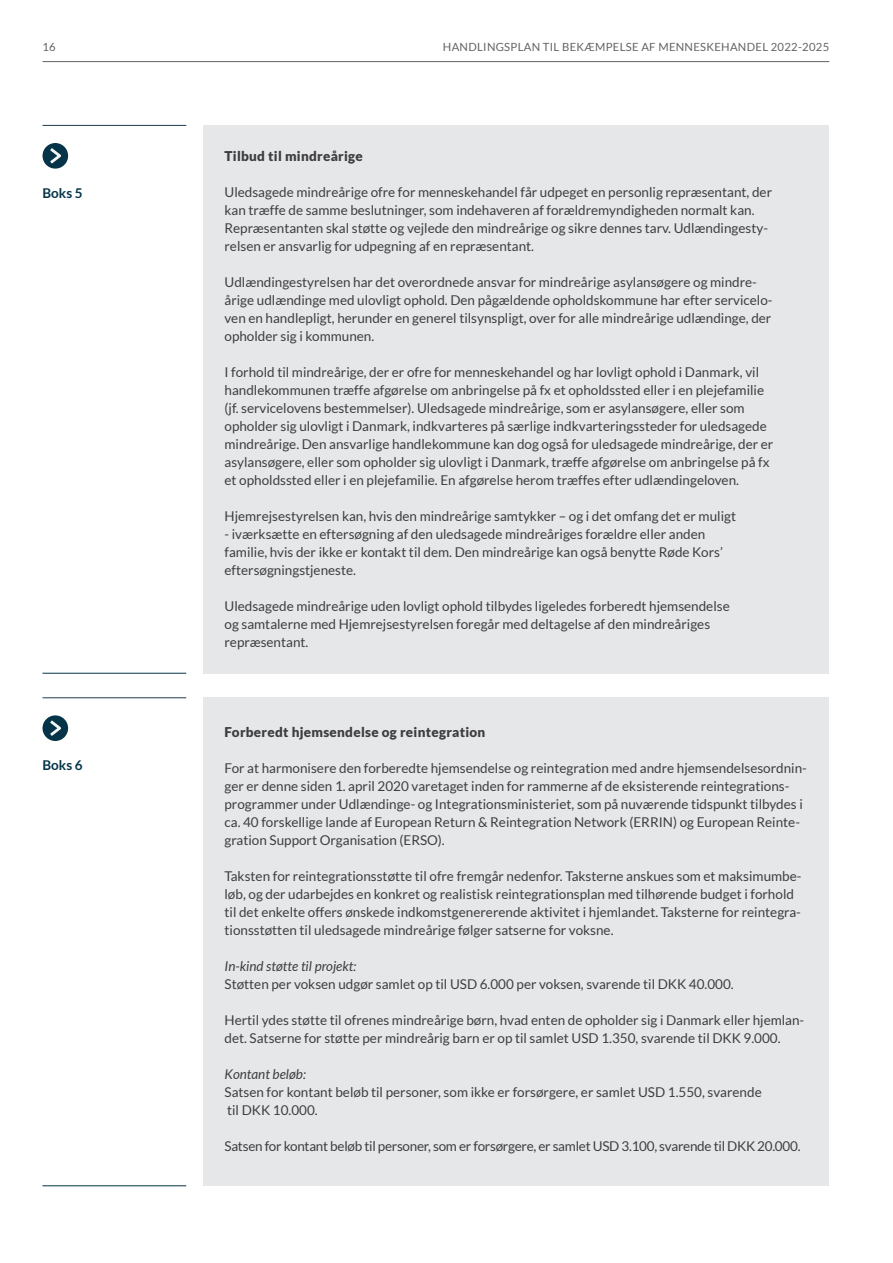
<style>
.page{position:relative;width:893px;height:1263px;background:#fff}
.page>*{position:absolute;margin:0;border:0;box-sizing:border-box;transform-origin:0 0}
.P_Brød_Sans_Reg_9_12{font:13.5px/18px "Lato";color:#3e3e3f}
.P_Brød_Sans_Reg_9_12-2{font:13.5px "Lato";letter-spacing:-.02em;color:#3e3e3f}
.H4_Mellemrubrik_Sans{font:900 13.5px "Lato";letter-spacing:.02em;color:#3e3e3f}
.P_Brød_Sans_Reg_9_12-3{font:italic 13.5px "Lato";color:#3e3e3f}
.H3_Mellemrubrik_12{font:700 13.5px "Lato";color:#053348}
.t1{font:11.25px "Lato";letter-spacing:.025em;color:#636366}
</style>
<div class="page">
<div style="left:203px;top:125px;width:626px;height:549px;background:#e6e7e9"></div>
<div style="left:203px;top:697px;width:626px;height:489px;background:#e6e7e9"></div>
<div style="left:43px;top:143px;width:25px;height:26px;background:#053348;border-radius:50%"></div>
<svg style="left:50px;top:148px;width:11px;height:16px"></svg>
<hr style="left:43px;top:125px;width:143px;height:1px;background:#1f3e53">
<hr style="left:43px;top:673px;width:143px;height:1px;background:#053348">
<div style="left:43px;top:715px;width:25px;height:26px;background:#053348;border-radius:50%"></div>
<svg style="left:50px;top:720px;width:11px;height:16px"></svg>
<hr style="left:43px;top:697px;width:143px;height:1px;background:#1f3e53">
<hr style="left:43px;top:1185px;width:143px;height:1px;background:#053348">
<hr style="left:43px;top:61px;width:786px;height:1px;background:#636366">
<p class="t1" style="left:43px;top:41px;width:15px">16</p>
<p class="t1" style="left:443px;top:41px;width:388px">HANDLINGSPLAN TIL BEKÆMPELSE AF MENNESKEHANDEL 2022-2025</p>
<p class="H3_Mellemrubrik_12" style="left:43px;top:185px;width:42px">Boks 5</p>
<p class="H3_Mellemrubrik_12" style="left:43px;top:757px;width:42px">Boks 6</p>
<p class="H4_Mellemrubrik_Sans" style="left:225px;top:148px;width:140px">Tilbud til mindreårige</p>
<p class="P_Brød_Sans_Reg_9_12" style="left:225px;top:183px;width:549px">Uledsagede mindreårige ofre for menneskehandel får udpeget en personlig repræsentant, der kan træffe de samme beslutninger, som indehaveren af forældremyndigheden normalt kan.<br>Repræsentanten skal støtte og vejlede den mindreårige og sikre dennes tarv. Udlændingesty&shy;relsen er ansvarlig for udpegning af en repræsentant.</p>
<p class="P_Brød_Sans_Reg_9_12" style="left:225px;top:273px;width:550px">Udlændingestyrelsen har det overordnede ansvar for mindreårige asylansøgere og mindre&shy;årige udlændinge med ulovligt ophold. Den pågældende opholdskommune har efter servicelo&shy;ven en handlepligt, herunder en generel tilsynspligt, over for alle mindreårige udlændinge, der opholder sig i kommunen.</p>
<p class="P_Brød_Sans_Reg_9_12" style="left:225px;top:363px;width:550px">I forhold til mindreårige, der er ofre for menneskehandel og har lovligt ophold i Danmark, vil handlekommunen træffe afgørelse om anbringelse på fx et opholdssted eller i en plejefamilie (jf. servicelovens bestemmelser). Uledsagede mindreårige, som er asylansøgere, eller som opholder sig ulovligt i Danmark, indkvarteres på særlige indkvarteringssteder for uledsagede mindreårige. Den ansvarlige handlekommune kan dog også for uledsagede mindreårige, der er asylansøgere, eller som opholder sig ulovligt i Danmark, træffe afgørelse om anbringelse på fx et opholdssted eller i en plejefamilie. En afgørelse herom træffes efter udlændingeloven.</p>
<p class="P_Brød_Sans_Reg_9_12" style="left:225px;top:507px;width:513px">Hjemrejsestyrelsen kan, hvis den mindreårige samtykker – og i det omfang det er muligt</p>
<p class="P_Brød_Sans_Reg_9_12" style="left:225px;top:525px;width:500px">- iværksætte en eftersøgning af den uledsagede mindreåriges forældre eller anden familie, hvis der ikke er kontakt til dem. Den mindreårige kan også benytte Røde Kors’ eftersøgningstjeneste.</p>
<p class="P_Brød_Sans_Reg_9_12" style="left:225px;top:597px;width:507px">Uledsagede mindreårige uden lovligt ophold tilbydes ligeledes forberedt hjemsendelse og samtalerne med Hjemrejsestyrelsen foregår med deltagelse af den mindreåriges repræsentant.</p>
<p class="H4_Mellemrubrik_Sans" style="left:225px;top:724px;width:262px">Forberedt hjemsendelse og reintegration</p>
<p class="P_Brød_Sans_Reg_9_12" style="left:225px;top:759px;width:584px">For at harmonisere den forberedte hjemsendelse og reintegration med andre hjemsendelsesordnin&shy;ger er denne siden 1. april 2020 varetaget inden for rammerne af de eksisterende reintegrations&shy;programmer under Udlændinge- og Integrationsministeriet, som på nuværende tidspunkt tilbydes i ca. 40 forskellige lande af European Return &amp; Reintegration Network (ERRIN) og European Reinte&shy;gration Support Organisation (ERSO).</p>
<p class="P_Brød_Sans_Reg_9_12" style="left:225px;top:867px;width:579px">Taksten for reintegrationsstøtte til ofre fremgår nedenfor. Taksterne anskues som et maksimumbe&shy;løb, og der udarbejdes en konkret og realistisk reintegrationsplan med tilhørende budget i forhold til det enkelte offers ønskede indkomstgenererende aktivitet i hjemlandet. Taksterne for reintegra&shy;tionsstøtten til uledsagede mindreårige følger satserne for voksne.</p>
<p class="P_Brød_Sans_Reg_9_12-3" style="left:225px;top:959px;width:133px">In-kind støtte til projekt:</p>
<p class="P_Brød_Sans_Reg_9_12" style="left:225px;top:975px;width:511px">Støtten per voksen udgør samlet op til USD 6.000 per voksen, svarende til DKK 40.000.</p>
<p class="P_Brød_Sans_Reg_9_12" style="left:225px;top:1011px;width:581px">Hertil ydes støtte til ofrenes mindreårige børn, hvad enten de opholder sig i Danmark eller hjemlan&shy;det. Satserne for støtte per mindreårig barn er op til samlet USD 1.350, svarende til DKK 9.000.</p>
<p class="P_Brød_Sans_Reg_9_12-3" style="left:225px;top:1067px;width:83px">Kontant beløb:</p>
<p class="P_Brød_Sans_Reg_9_12" style="left:225px;top:1083px;width:539px">Satsen for kontant beløb til personer, som ikke er forsørgere, er samlet USD 1.550, svarende til DKK 10.000.</p>
<p class="P_Brød_Sans_Reg_9_12-2" style="left:225px;top:1139px;width:577px">Satsen for kontant beløb til personer, som er forsørgere, er samlet USD 3.100, svarende til DKK 20.000.</p>
</div>
